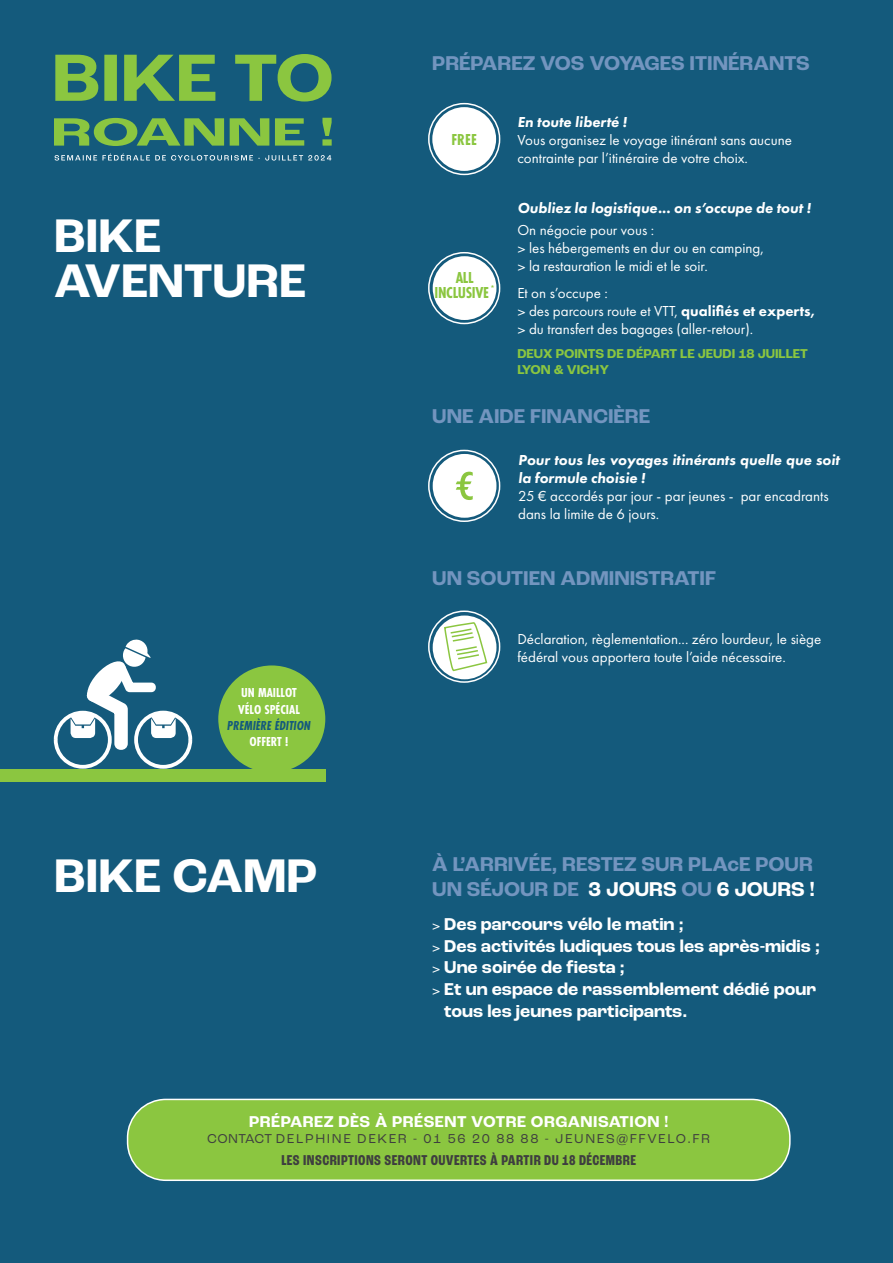
<style>
.page{position:relative;width:893px;height:1263px;background:#145a7c}
.page>*{position:absolute;margin:0;border:0;box-sizing:border-box;transform-origin:0 0}
.t1{font:700 49.5px/45px "Roc Grotesk";color:#fff}
.t2{font:700 21px/25.2px "Roc Grotesk";color:#7395bf}
.t3{font:700 18px/21.6px "Roc Grotesk";color:#fff}
.t4{font:700 16.5px "Roc Grotesk";letter-spacing:.03em;color:#fff}
.t5{font:700 16.5px/15px "Futura PT Cond";letter-spacing:-.02em;color:#8bc640;text-align:center}
.t6{font:15px/18px "Futura PT";color:#fff}
.t7{font:italic 800 15px/18px "Futura PT";color:#fff}
.t8{font:700 condensed 15px "Roc Grotesk";letter-spacing:.03em;color:#3e3e3f}
.t9{font:13.5px "Roc Grotesk";letter-spacing:.12em;color:#3e3e3f}
.t10{font:700 13.5px/16.2px "Roc Grotesk";color:#8bc640}
.t11{font:700 13.5px/16.2px "Futura PT Cond";color:#fff}
.t12{font:italic 700 13.5px "Futura PT Cond";color:#145a7c}
.s1{font-weight:800}
.s2{color:#fff}
</style>
<div class="page">
<div style="left:128px;top:1099px;width:662px;height:81px;background:#8bc640;border-radius:38px"></div>
<div style="left:127px;top:1099px;width:664px;height:82px;border:2px solid #fff;border-radius:38px"></div>
<div style="left:0;top:769px;width:325px;height:12px;background:#8bc640"></div>
<div style="left:218px;top:665px;width:107px;height:107px;background:#8bc640;border-radius:50%"></div>
<div style="left:134px;top:711px;width:58px;height:58px;border:4px solid #fff;border-radius:50%"></div>
<div style="left:54px;top:711px;width:58px;height:58px;border:4px solid #fff;border-radius:50%"></div>
<svg style="left:71px;top:639px;width:105px;height:113px"></svg>
<div style="left:432px;top:107px;width:64px;height:64px;background:#fff;border-radius:50%"></div>
<div style="left:428px;top:103px;width:72px;height:72px;border:2px solid #fff;border-radius:50%"></div>
<div style="left:433px;top:256px;width:63px;height:64px;background:#fff;border-radius:50%"></div>
<div style="left:428px;top:252px;width:72px;height:72px;border:2px solid #fff;border-radius:50%"></div>
<div style="left:433px;top:454px;width:63px;height:64px;background:#fff;border-radius:50%"></div>
<svg style="left:456px;top:472px;width:17px;height:28px"></svg>
<div style="left:428px;top:450px;width:72px;height:72px;border:2px solid #fff;border-radius:50%"></div>
<div style="left:433px;top:615px;width:63px;height:64px;background:#fff;border-radius:50%"></div>
<svg style="left:443px;top:621px;width:45px;height:50px"></svg>
<div style="left:428px;top:610px;width:72px;height:73px;border:2px solid #fff;border-radius:50%"></div>
<svg style="left:55px;top:54px;width:277px;height:48px"></svg>
<svg style="left:54px;top:118px;width:278px;height:28px"></svg>
<svg style="left:55px;top:154px;width:276px;height:7px"></svg>
<h2 class="t2" style="left:432px;top:51px;width:379px">PRÉPAREZ VOS VOYAGES ITINÉRANTS</h2>
<h1 class="t1" style="left:54px;top:214px;width:254px">BIKE<br>AVENTURE</h1>
<p class="t11" style="left:238px;top:685px;width:63px">UN MAILLOT<br>VÉLO SPÉCIAL</p>
<p class="t12" style="left:227px;top:717px;width:85px">PREMIÈRE ÉDITION</p>
<p class="t11" style="left:249px;top:733px;width:41px">OFFERT !</p>
<h1 class="t1" style="left:54px;top:854px;width:265px">BIKE CAMP</h1>
<p class="t5" style="left:451px;top:132px;width:27px">FREE</p>
<p class="t5" style="left:435px;top:270px;width:62px">ALL<br>INCLUSIVE <sup>*</sup></p>
<p class="t7" style="left:517px;top:113px;width:111px">En toute liberté !</p>
<p class="t6" style="left:517px;top:131px;width:276px">Vous organisez le voyage itinérant sans aucune contrainte par l’itinéraire de votre choix.</p>
<p class="t7" style="left:517px;top:199px;width:295px">Oubliez la logistique... on s’occupe de tout !</p>
<p class="t6" style="left:529px;top:221px;width:236px;text-indent:-12px">On négocie pour vous :<br>les hébergements en dur ou en camping, la restauration le midi et le soir.</p>
<p class="t6" style="left:529px;top:283px;width:287px;text-indent:-12px">Et on s’occupe :<br>des parcours route et VTT, <span class="s1">qualifiés et experts, </span>du transfert des bagages (aller-retour).</p>
<p class="t10" style="left:517px;top:346px;width:292px">DEUX POINTS DE DÉPART LE JEUDI 18 JUILLET<br>LYON &amp; VICHY</p>
<h2 class="t2" style="left:432px;top:404px;width:219px">UNE AIDE FINANCIÈRE</h2>
<p class="t7" style="left:518px;top:450px;width:323px">Pour tous les voyages itinérants quelle que soit la formule choisie !</p>
<p class="t6" style="left:518px;top:486px;width:312px">25 € accordés par jour - par jeunes - par encadrants dans la limite de 6 jours.</p>
<h2 class="t2" style="left:432px;top:566px;width:285px">UN SOUTIEN ADMINISTRATIF</h2>
<p class="t6" style="left:517px;top:630px;width:306px">Déclaration, règlementation... zéro lourdeur, le siège fédéral vous apportera toute l’aide nécessaire.</p>
<h2 class="t2" style="left:432px;top:851px;width:384px">À L’ARRIVÉE, RESTEZ SUR PLAcE POUR<br>UN SÉJOUR DE <span class="s2">3 JOURS</span> OU <span class="s2">6 JOURS !</span></h2>
<p class="t3" style="left:444px;top:914px;width:377px">Des parcours vélo le matin ;<br>Des activités ludiques tous les après-midis ; Une soirée de fiesta ;<br>Et un espace de rassemblement dédié pour tous les jeunes participants.</p>
<p class="t4" style="left:249px;top:1111px;width:421px">PRÉPAREZ DÈS À PRÉSENT VOTRE ORGANISATION !</p>
<p class="t9" style="left:207px;top:1130px;width:504px">CONTACT DELPHINE DEKER - 01 56 20 88 88 - JEUNES@FFVELO.FR</p>
<p class="t8" style="left:281px;top:1151px;width:356px">LES INSCRIPTIONS SERONT OUVERTES À PARTIR DU 18 DÉCEMBRE</p>
</div>
